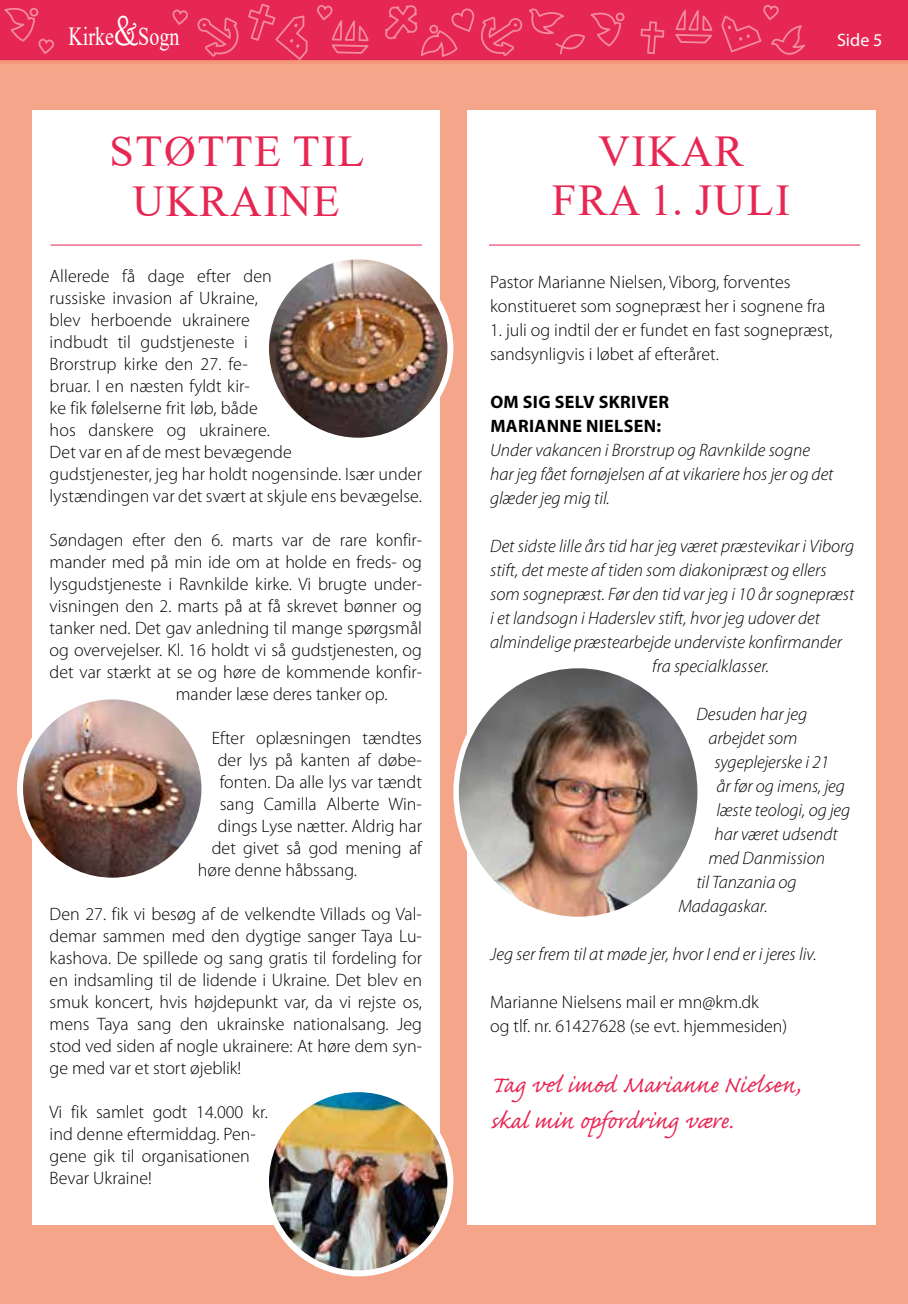
<style>
.page{position:relative;width:908px;height:1304px;background:#fff}
.page>*{position:absolute;margin:0;border:0;box-sizing:border-box;transform-origin:0 0}
.t1{font:44px/50px "Times New Roman";letter-spacing:.035em;color:#e72753;text-align:center}
.t2{font:30px/36px "Caflisch Script Pro";letter-spacing:-.005em;color:#e72753}
.t3{font:26px "Times New Roman";color:#fff;scale:.77 1}
.t4{font:300 18px/22px "Myriad Pro";color:#000}
.t5{font:italic 300 18px/24px "Myriad Pro";color:#000}
.t6{font:700 18px/24px "Myriad Pro";letter-spacing:.02em;color:#000}
.t7{font:18px "Myriad Pro";color:#fff}
.s1{font-family:"Harrington";font-size:41.8px}
</style>
<div class="page">
<div style="left:0;top:64px;width:907px;height:1240px;background:#f5a68a"></div>
<div style="left:0;top:0;width:907px;height:66px;background:#e72753"></div>
<div style="left:33px;top:110px;width:406px;height:1115px;background:#fff"></div>
<hr style="left:51px;top:245px;width:370px;height:1px;background:#e72753">
<div style="left:466px;top:110px;width:408px;height:1114px;background:#fff"></div>
<hr style="left:488px;top:245px;width:371px;height:1px;background:#e72753">
<img style="left:459px;top:666px;width:237px;height:253px">
<img style="left:20px;top:696px;width:184px;height:185px;border-radius:92px">
<div style="left:17px;top:693px;width:190px;height:191px;border:6px solid #fff;border-radius:50%"></div>
<img style="left:266px;top:1089px;width:184px;height:184px;border-radius:92px">
<div style="left:263px;top:1086px;width:190px;height:190px;border:6px solid #fff;border-radius:50%"></div>
<img style="left:266px;top:256px;width:184px;height:185px;border-radius:92px">
<div style="left:263px;top:253px;width:190px;height:191px;border:6px solid #fff;border-radius:50%"></div>
<svg style="left:0;top:60px;width:907px;height:4px;background:#f29378"></svg>
<svg style="left:590px;top:12px;width:34px;height:34px"></svg>
<svg style="left:675px;top:10px;width:37px;height:33px"></svg>
<svg style="left:640px;top:21px;width:24px;height:33px"></svg>
<svg style="left:529px;top:8px;width:55px;height:46px"></svg>
<svg style="left:197px;top:18px;width:42px;height:39px"></svg>
<svg style="left:317px;top:5px;width:51px;height:49px"></svg>
<svg style="left:4px;top:7px;width:50px;height:47px"></svg>
<svg style="left:721px;top:5px;width:83px;height:50px"></svg>
<svg style="left:172px;top:10px;width:16px;height:15px"></svg>
<svg style="left:385px;top:5px;width:137px;height:52px"></svg>
<svg style="left:248px;top:4px;width:59px;height:56px"></svg>
<h3 class="t3" style="left:68px;top:18px;width:146px">Kirke<span class="s1">&amp;</span>Sogn</h3>
<h1 class="t1" style="left:109px;top:125px;width:256px">STØTTE TIL<br>UKRAINE</h1>
<h1 class="t1" style="left:551px;top:124px;width:239px">VIKAR<br>FRA 1. JULI</h1>
<p class="t7" style="left:836px;top:28px;width:47px">Side 5</p>
<p class="t4" style="left:50px;top:265px;width:374px">Allerede få dage efter den<br>russiske invasion af Ukraine,<br>blev herboende ukrainere<br>indbudt til gudstjeneste i<br>Brorstrup kirke den 27. fe-<br>bruar. I en næsten fyldt kir-<br>ke fik følelserne frit løb, både<br>hos danskere og ukrainere.<br>Det var en af de mest bevægende<br>gudstjenester, jeg har holdt nogensinde. Især under lystændingen var det svært at skjule ens bevægelse.</p>
<p class="t4" style="left:50px;top:529px;width:374px">Søndagen efter den 6. marts var de rare konfir-</p>
<p class="t4" style="left:50px;top:551px;width:373px">mander med på min ide om at holde en freds- og</p>
<p class="t4" style="left:50px;top:573px;width:374px">lysgudstjeneste i Ravnkilde kirke. Vi brugte under-</p>
<p class="t4" style="left:50px;top:595px;width:374px">visningen den 2. marts på at få skrevet bønner og</p>
<p class="t4" style="left:50px;top:617px;width:373px">tanker ned. Det gav anledning til mange spørgsmål</p>
<p class="t4" style="left:50px;top:639px;width:374px">og overvejelser. Kl. 16 holdt vi så gudstjenesten, og</p>
<p class="t4" style="left:50px;top:661px;width:374px">det var stærkt at se og høre de kommende konfir-</p>
<p class="t4" style="left:176px;top:683px;width:213px">mander læse deres tanker op.</p>
<p class="t4" style="left:212px;top:727px;width:212px">Efter oplæsningen tændtes</p>
<p class="t4" style="left:218px;top:749px;width:205px">der lys på kanten af døbe-</p>
<p class="t4" style="left:220px;top:771px;width:203px">fonten. Da alle lys var tændt</p>
<p class="t4" style="left:220px;top:793px;width:203px">sang Camilla Alberte Win-</p>
<p class="t4" style="left:218px;top:815px;width:205px">dings Lyse nætter. Aldrig har</p>
<p class="t4" style="left:212px;top:837px;width:212px">det givet så god mening af</p>
<p class="t4" style="left:198px;top:859px;width:161px">høre denne håbssang.</p>
<p class="t4" style="left:50px;top:903px;width:374px;text-align:justify">Den 27. fik vi besøg af de velkendte Villads og Val&shy;demar sammen med den dygtige sanger Taya Lu&shy;kashova. De spillede og sang gratis til fordeling for en indsamling til de lidende i Ukraine. Det blev en smuk koncert, hvis højdepunkt var, da vi rejste os, mens Taya sang den ukrainske nationalsang. Jeg stod ved siden af nogle ukrainere: At høre dem syn&shy;ge med var et stort øjeblik!</p>
<p class="t4" style="left:50px;top:1101px;width:220px">Vi fik samlet godt 14.000 kr. ind denne eftermiddag. Pen&shy;gene gik til organisationen<br>Bevar Ukraine!</p>
<p class="t4" style="left:490px;top:270px;width:336px;line-height:24px">Pastor Marianne Nielsen, Viborg, forventes konstitueret som sognepræst her i sognene fra</p>
<p class="t4" style="left:490px;top:318px;width:344px;line-height:24px">1. juli og indtil der er fundet en fast sognepræst, sandsynligvis i løbet af efteråret.</p>
<p class="t6" style="left:490px;top:389px;width:180px">OM SIG SELV SKRIVER<br>MARIANNE NIELSEN:</p>
<p class="t5" style="left:490px;top:438px;width:345px">Under vakancen i Brorstrup og Ravnkilde sogne har jeg fået fornøjelsen af at vikariere hos jer og det glæder jeg mig til.</p>
<p class="t5" style="left:490px;top:534px;width:365px">Det sidste lille års tid har jeg været præstevikar i Viborg</p>
<p class="t5" style="left:490px;top:558px;width:338px">stift, det meste af tiden som diakonipræst og ellers</p>
<p class="t5" style="left:490px;top:582px;width:365px">som sognepræst. Før den tid var jeg i 10 år sognepræst</p>
<p class="t5" style="left:490px;top:606px;width:331px">i et landsogn i Haderslev stift, hvor jeg udover det</p>
<p class="t5" style="left:490px;top:630px;width:353px">almindelige præstearbejde underviste konfirmander</p>
<p class="t5" style="left:652px;top:654px;width:118px">fra specialklasser.</p>
<p class="t5" style="left:696px;top:702px;width:112px">Desuden har jeg</p>
<p class="t5" style="left:708px;top:726px;width:91px">arbejdet som</p>
<p class="t5" style="left:714px;top:750px;width:116px">sygeplejerske i 21</p>
<p class="t5" style="left:716px;top:774px;width:130px">år før og imens, jeg</p>
<p class="t5" style="left:716px;top:798px;width:135px">læste teologi, og jeg</p>
<p class="t5" style="left:714px;top:822px;width:125px">har været udsendt</p>
<p class="t5" style="left:708px;top:846px;width:118px">med Danmission</p>
<p class="t5" style="left:696px;top:870px;width:102px">til Tanzania og</p>
<p class="t5" style="left:678px;top:894px;width:91px">Madagaskar.</p>
<p class="t5" style="left:490px;top:942px;width:328px">Jeg ser frem til at møde jer, hvor I end er i jeres liv.</p>
<p class="t4" style="left:490px;top:990px;width:298px;line-height:24px">Marianne Nielsens mail er mn@km.dk<br>og tlf. nr. 61427628 (se evt. hjemmesiden)</p>
<h2 class="t2" style="left:490px;top:1070px;width:311px">Tag vel imod Marianne Nielsen, skal min opfordring være.</h2>
</div>
